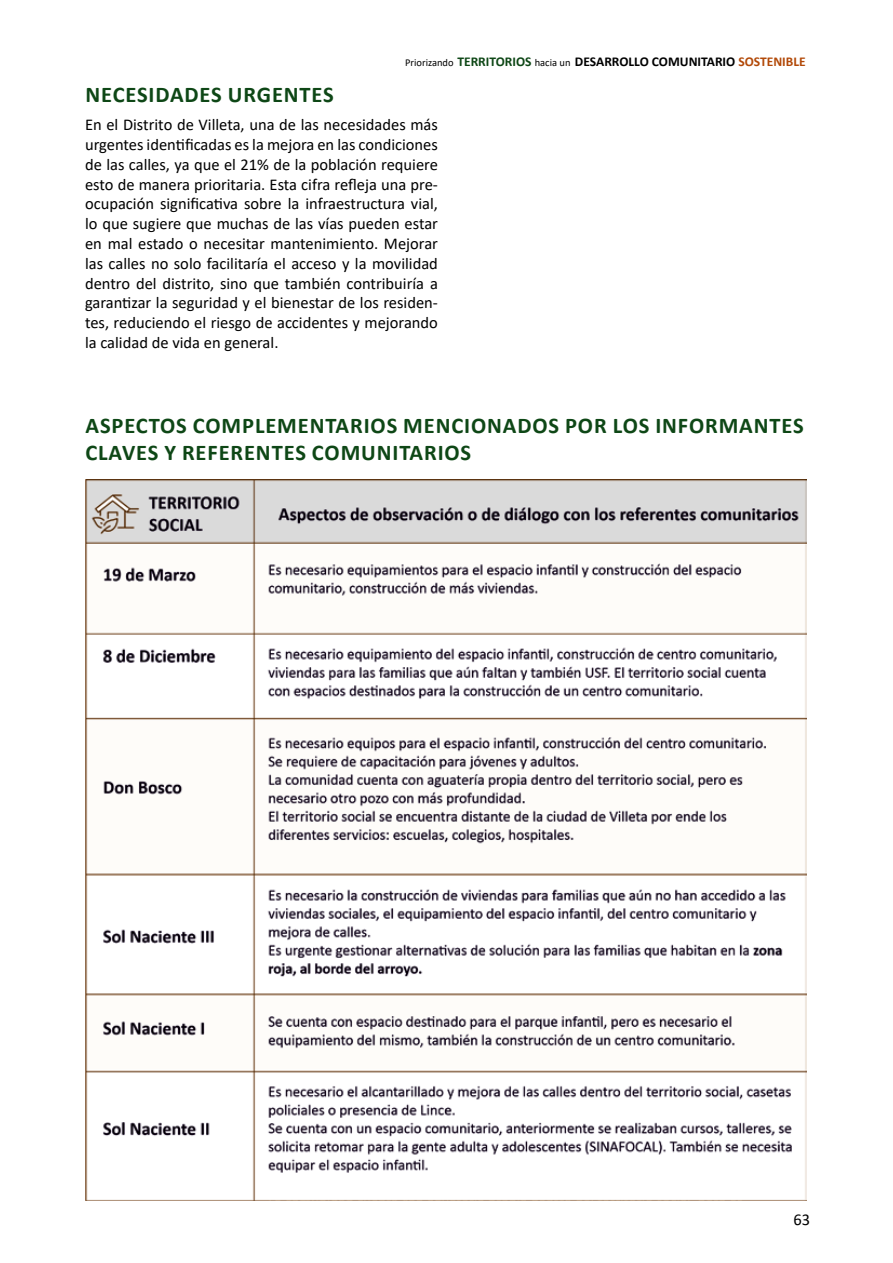
<style>
.page{position:relative;width:893px;height:1263px;background:#fff}
.page>*{position:absolute;margin:0;border:0;box-sizing:border-box;transform-origin:0 0}
.t1{font:700 22.5px/27px "Calibri";letter-spacing:.04em;color:#0e4716}
.t2{font:16.5px/19.8px "Calibri";color:#000;text-align:justify}
.t3{font:700 13.5px "Calibri";color:#000}
.s1{font-weight:400;font-size:10.5px}
.s2{color:#0e4716}
.s3{color:#b24908}
</style>
<div class="page">
<img style="left:85px;top:479px;width:721px;height:721px">
<p class="t3" style="left:405px;top:52px;width:402px"><span class="s1">Priorizando</span> <span class="s2">TERRITORIOS</span> <span class="s1">hacia un</span> DESARROLLO COMUNITARIO <span class="s3">SOSTENIBLE</span></p>
<h1 class="t1" style="left:85px;top:81px;width:250px">NECESIDADES URGENTES</h1>
<p class="t2" style="left:85px;top:114px;width:354px">En el Distrito de Villeta, una de las necesidades más urgentes identificadas es la mejora en las condiciones de las calles, ya que el 21% de la población requiere esto de manera prioritaria. Esta cifra refleja una pre&shy;ocupación significativa sobre la infraestructura vial, lo que sugiere que muchas de las vías pueden estar en mal estado o necesitar mantenimiento. Mejorar las calles no solo facilitaría el acceso y la movilidad dentro del distrito, sino que también contribuiría a garantizar la seguridad y el bienestar de los residen&shy;tes, reduciendo el riesgo de accidentes y mejorando la calidad de vida en general.</p>
<h1 class="t1" style="left:85px;top:411px;width:720px">ASPECTOS COMPLEMENTARIOS MENCIONADOS POR LOS INFORMANTES<br>CLAVES Y REFERENTES COMUNITARIOS</h1>
<p class="t2" style="left:793px;top:1209px;width:18px">63</p>
</div>
